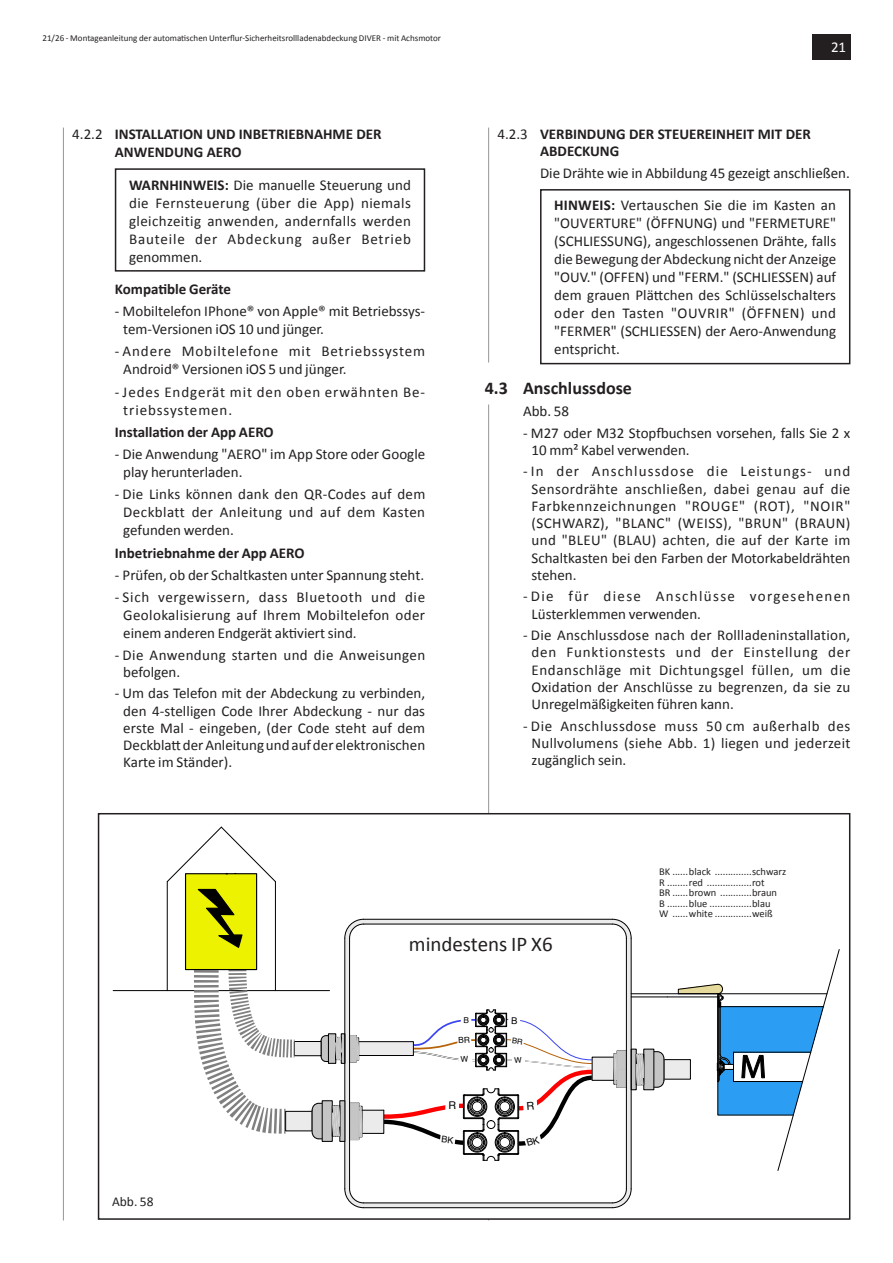
<style>
.page{position:relative;width:893px;height:1263px;background:#fff}
.page>*{position:absolute;margin:0;border:0;box-sizing:border-box;transform-origin:0 0}
.t1{font:21px "Calibri";color:#231f20}
.t2{font:20.4px "Helvetica";color:#000}
.t3{font:700 18px "Calibri";color:#231f20}
.t4{font:15px/18px "Calibri";color:#231f20;text-align:justify}
.t5{font:700 15px/17.2px "Calibri";color:#231f20}
.t6{font:15px/18px "Calibri";letter-spacing:.045em;color:#231f20}
.t7{font:15px/17.2px "Calibri";letter-spacing:.09em;color:#231f20}
.t8{font:15px/18px "Calibri";letter-spacing:.06em;color:#231f20}
.t9{font:15px/17.2px "Calibri";letter-spacing:.025em;color:#231f20}
.t10{font:15px "Calibri";color:#fff}
.t11{font:13.8px/17.2px "Arial";color:#000}
.t12{font:13.5px "Calibri";color:#231f20}
.t13{font:10.65px "Helvetica";color:#000}
.t14{font:10.5px/10.5px "Calibri";color:#231f20}
.t15{font:9px "Calibri";color:#231f20}
.s1{font-weight:400}
.s2{font-weight:700}
</style>
<div class="page">
<hr style="left:63px;top:128px;width:1px;height:1092px;background:#939598">
<hr style="left:488px;top:128px;width:1px;height:1092px;background:#939598">
<div style="left:812px;top:34px;width:38px;height:26px;background:#231f20"></div>
<div style="left:468px;top:362px;width:382px;height:42px;background:#fff"></div>
<div style="left:540px;top:189px;width:310px;height:175px;border:2px solid #231f20"></div>
<div style="left:115px;top:168px;width:310px;height:104px;border:2px solid #231f20"></div>
<div style="left:99px;top:814px;width:751px;height:405px;background:#fff"></div>
<div style="left:98px;top:813px;width:752px;height:407px;border:2px solid #231f20"></div>
<svg style="left:344px;top:1171px;width:288px;height:36px"></svg>
<hr style="left:113px;top:990px;width:216px;height:1px;background:#000">
<hr style="left:275px;top:882px;width:1px;height:108px;background:#000">
<hr style="left:167px;top:882px;width:1px;height:108px;background:#000">
<hr style="left:364px;top:1203px;width:248px;height:1px;background:#000">
<svg style="left:612px;top:1188px;width:19px;height:20px"></svg>
<hr style="left:364px;top:1207px;width:248px;height:1px;background:#000">
<svg style="left:344px;top:1188px;width:20px;height:20px"></svg>
<hr style="left:345px;top:938px;width:1px;height:251px;background:#000">
<div style="left:186px;top:874px;width:71px;height:95px;background:#edf200"></div>
<svg style="left:166px;top:826px;width:110px;height:56px"></svg>
<hr style="left:349px;top:938px;width:1px;height:251px;background:#000">
<hr style="left:626px;top:938px;width:1px;height:251px;background:#000">
<hr style="left:631px;top:938px;width:1px;height:251px;background:#000">
<svg style="left:182px;top:888px;width:658px;height:283px"></svg>
<p class="t15" style="left:43px;top:32px;width:400px">21/26 - Montageanleitung der automatischen Unterflur-Sicherheitsrollladenabdeckung DIVER - mit Achsmotor</p>
<p class="t5" style="left:115px;top:124px;width:268px;line-height:18px;text-indent:-43px"><span class="s1">4.2.2</span> INSTALLATION UND INBETRIEBNAHME DER<br>ANWENDUNG AERO</p>
<p class="t4" style="left:129px;top:175px;width:283px"><span class="s2">WARNHINWEIS:</span> Die manuelle Steuerung und die Fernsteuerung (über die App) niemals gleichzeitig anwenden, andernfalls werden Bauteile der Abdeckung außer Betrieb genommen.</p>
<p class="t5" style="left:115px;top:280px;width:118px">Kompatible Geräte</p>
<p class="t4" style="left:123px;top:302px;width:303px;text-indent:-9px">- Mobiltelefon IPhone® von Apple® mit Betriebssys&shy;tem-Versionen iOS 10 und jünger.</p>
<p class="t6" style="left:123px;top:342px;width:303px;text-indent:-9px">- Andere Mobiltelefone mit Betriebssystem<br>Android® Versionen iOS 5 und jünger.</p>
<p class="t8" style="left:123px;top:382px;width:303px;text-indent:-9px">- Jedes Endgerät mit den oben erwähnten Be&shy;triebssystemen.</p>
<p class="t5" style="left:115px;top:423px;width:160px">Installation der App AERO</p>
<p class="t4" style="left:123px;top:445px;width:303px;text-indent:-9px">- Die Anwendung "AERO" im App Store oder Google play herunterladen.</p>
<p class="t4" style="left:123px;top:485px;width:303px;text-indent:-9px">- Die Links können dank den QR-Codes auf dem Deckblatt der Anleitung und auf dem Kasten gefunden werden.</p>
<p class="t5" style="left:115px;top:543px;width:191px">Inbetriebnahme der App AERO</p>
<p class="t4" style="left:115px;top:565px;width:311px">- Prüfen, ob der Schaltkasten unter Spannung steht.</p>
<p class="t4" style="left:123px;top:588px;width:303px;text-indent:-9px">- Sich vergewissern, dass Bluetooth und die Geolokalisierung auf Ihrem Mobiltelefon oder einem anderen Endgerät aktiviert sind.</p>
<p class="t9" style="left:123px;top:646px;width:303px;text-indent:-9px">- Die Anwendung starten und die Anweisungen befolgen.</p>
<p class="t4" style="left:123px;top:684px;width:303px;line-height:17.2px;text-indent:-9px">- Um das Telefon mit der Abdeckung zu verbinden, den 4-stelligen Code Ihrer Abdeckung - nur das erste Mal - eingeben, (der Code steht auf dem Deckblatt der Anleitung und auf der elektronischen Karte im Ständer).</p>
<p class="t10" style="left:831px;top:37px;width:17px">21</p>
<p class="t5" style="left:540px;top:125px;width:272px;text-indent:-43px"><span class="s1">4.2.3</span> VERBINDUNG DER STEUEREINHEIT MIT DER<br>ABDECKUNG</p>
<p class="t4" style="left:540px;top:156px;width:311px;line-height:32.7px;text-align:center">Die Drähte wie in Abbildung 45 gezeigt anschließen.<br><span class="s2">HINWEIS:</span> Vertauschen Sie die im Kasten an</p>
<p class="t4" style="left:554px;top:214px;width:283px">"OUVERTURE" (ÖFFNUNG) und "FERMETURE" (SCHLIESSUNG), angeschlossenen Drähte, falls die Bewegung der Abdeckung nicht der Anzeige "OUV." (OFFEN) und "FERM." (SCHLIESSEN) auf dem grauen Plättchen des Schlüsselschalters oder den Tasten "OUVRIR" (ÖFFNEN) und "FERMER" (SCHLIESSEN) der Aero-Anwendung entspricht.</p>
<p class="t3" style="left:485px;top:375px;width:149px">4.3 Anschlussdose</p>
<p class="t4" style="left:523px;top:402px;width:48px">Abb. 58</p>
<p class="t4" style="left:531px;top:424px;width:320px;line-height:17.2px;text-indent:-9px">- M27 oder M32 Stopfbuchsen vorsehen, falls Sie 2 x<br>10 mm² Kabel verwenden.</p>
<p class="t4" style="left:531px;top:462px;width:320px;line-height:17.2px;text-indent:-9px">- In der Anschlussdose die Leistungs- und Sensordrähte anschließen, dabei genau auf die Farbkennzeichnungen "ROUGE" (ROT), "NOIR" (SCHWARZ), "BLANC" (WEISS), "BRUN" (BRAUN) und "BLEU" (BLAU) achten, die auf der Karte im Schaltkasten bei den Farben der Motorkabeldrähten stehen.</p>
<p class="t7" style="left:531px;top:587px;width:320px;text-indent:-9px">- Die für diese Anschlüsse vorgesehenen<br>Lüsterklemmen verwenden.</p>
<p class="t4" style="left:531px;top:626px;width:320px;line-height:17.2px;text-indent:-9px">- Die Anschlussdose nach der Rollladeninstallation, den Funktionstests und der Einstellung der Endanschläge mit Dichtungsgel füllen, um die Oxidation der Anschlüsse zu begrenzen, da sie zu Unregelmäßigkeiten führen kann.</p>
<p class="t4" style="left:531px;top:717px;width:320px;line-height:17.2px;text-indent:-9px">- Die Anschlussdose muss 50 cm außerhalb des Nullvolumens (siehe Abb. 1) liegen und jederzeit zugänglich sein.</p>
<p class="t14" style="left:659px;top:866px;width:129px">BK ......black ..............schwarz R ........red .................rot<br>BR ......brown ............braun<br>B ........blue ................blau<br>W ......white ..............weiß</p>
<p class="t11" style="left:668px;top:884px;width:140px">BR......brown....marron<br>B.........blue.......bleu</p>
<h2 class="t2" style="left:407px;top:926px;width:139px">IP X6 minimum</h2>
<h1 class="t1" style="left:409px;top:929px;width:145px">mindestens IP X6</h1>
<p class="t12" style="left:112px;top:1192px;width:43px">Abb. 58</p>
<p class="t13" style="left:449px;top:1097px;width:9px">R</p>
</div>
